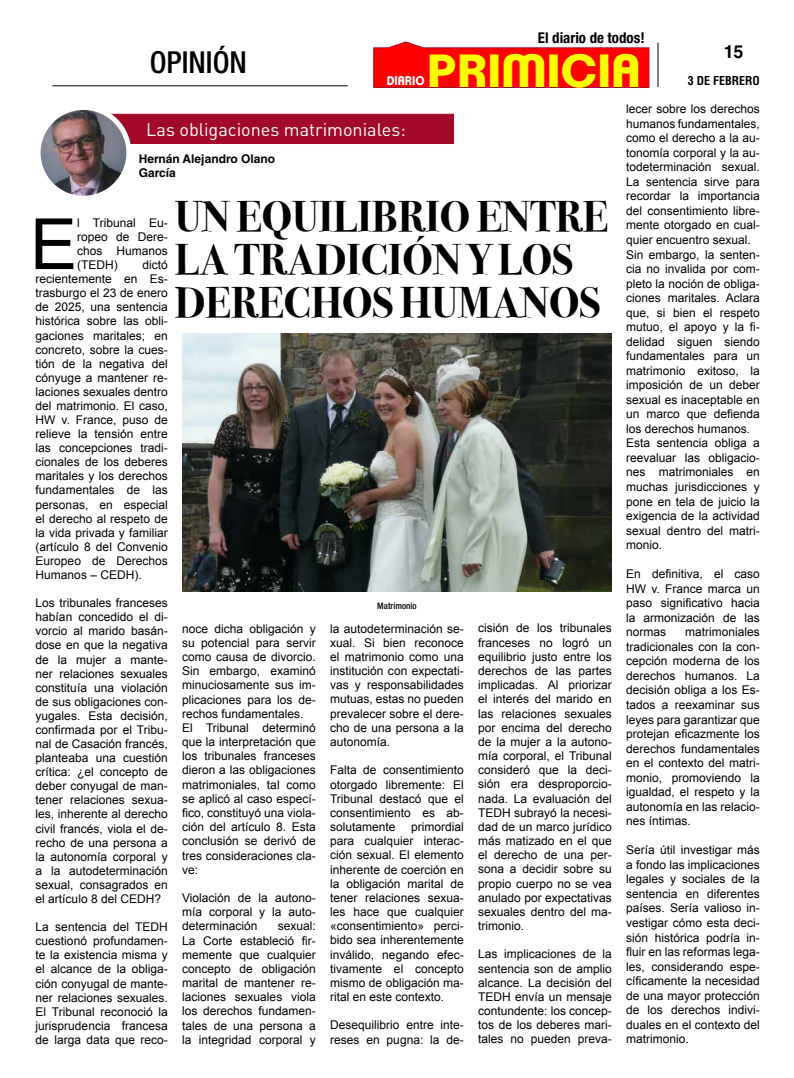
<style>
.page{position:relative;width:794px;height:1078px;background:#fff}
.page>*{position:absolute;margin:0;border:0;box-sizing:border-box;transform-origin:0 0}
.t1{font:70.7px "Arial";color:#000}
.t2{font:700 45.2px "Clemente P Dam";color:#ff0;scale:1.09 1}
.t3{font:700 42.8px/42.8px "Bodoni Svty Two ITCTT";color:#000}
.t4{font:500 condensed 30.3px "Helvetica Neue LT Std";color:#000}
.t5{font:18px "DINOT";color:#fff}
.t6{font:700 18px "Helvetica LT Std";color:#000}
.t7{font:700 condensed 14.9px "Helvetica Neue LT Std";color:#000}
.t8{font:700 12.2px "Clemente P Dam";color:#fff;scale:.96 1}
.t9{font:12px/14.2px "Arial";color:#000;text-align:justify}
.t10{font:700 12px/14.4px "Helvetica LT Std";color:#000}
.t11{font:700 condensed 12px "Helvetica LT Std";color:#000}
.t12{font:500 condensed 9px "Helvetica Neue LT Std";color:#000}
.s1{color:#fff}
</style>
<div class="page">
<hr style="left:657px;top:43px;width:1px;height:44px;background:#000">
<hr style="left:52px;top:85px;width:296px;height:1px;background:#000">
<div style="left:88px;top:114px;width:366px;height:30px;background:#a30a27;border:1px solid #a30a27"></div>
<img style="left:42px;top:111px;width:87px;height:84px">
<div style="left:36px;top:105px;width:95px;height:96px;border:5px solid #fff;border-radius:50%"></div>
<img style="left:182px;top:333px;width:430px;height:258px">
<svg style="left:373px;top:42px;width:276px;height:46px;background:#fa1c1d"></svg>
<h3 class="t4" style="left:150px;top:44px;width:99px">OPINIÓN</h3>
<p class="t7" style="left:538px;top:29px;width:113px">El diario de todos!<span class="s1">!</span></p>
<h2 class="t2" style="left:427px;top:44px;width:198px">PRIMICIA</h2>
<p class="t8" style="left:387px;top:73px;width:41px">DIARIO</p>
<h3 class="t6" style="left:724px;top:41px;width:21px">15</h3>
<p class="t11" style="left:688px;top:73px;width:73px">3 DE FEBRERO</p>
<h3 class="t5" style="left:146px;top:118px;width:261px">Las obligaciones matrimoniales:</h3>
<p class="t10" style="left:139px;top:151px;width:138px">Hernán Alejandro Olano<br>García</p>
<h3 class="t3" style="left:175px;top:192px;width:435px">UN EQUILIBRIO ENTRE<br>LA TRADICIÓN Y LOS<br>DERECHOS HUMANOS</h3>
<h1 class="t1" style="left:30px;top:198px;width:49px">E</h1>
<p class="t9" style="left:77px;top:216px;width:92px">l Tribunal Eu&shy;ropeo de Dere&shy;chos Humanos (TEDH)</p>
<p class="t9" style="left:36px;top:258px;width:134px;text-indent:107px">dictó recientemente en Es&shy;trasburgo el 23 de enero de 2025, una sentencia histórica sobre las obli&shy;gaciones maritales; en concreto, sobre la cues&shy;tión de la negativa del cónyuge a mantener re&shy;laciones sexuales dentro del matrimonio. El caso, HW v. France, puso de relieve la tensión entre las concepciones tradi&shy;cionales de los deberes maritales y los derechos fundamentales de las personas, en especial el derecho al respeto de la vida privada y familiar (artículo 8 del Convenio Europeo de Derechos Humanos – CEDH).</p>
<p class="t9" style="left:36px;top:596px;width:134px">Los tribunales franceses habían concedido el di&shy;vorcio al marido basán&shy;dose en que la negativa de la mujer a mante&shy;ner relaciones sexuales constituía una violación de sus obligaciones con&shy;yugales. Esta decisión, confirmada por el Tribu&shy;nal de Casación francés, planteaba una cuestión crítica: ¿el concepto de deber conyugal de man&shy;tener relaciones sexua&shy;les, inherente al derecho civil francés, viola el de&shy;recho de una persona a la autonomía corporal y a la autodeterminación sexual, consagrados en el artículo 8 del CEDH?</p>
<p class="t9" style="left:36px;top:919px;width:134px">La sentencia del TEDH cuestionó profundamen&shy;te la existencia misma y el alcance de la obliga&shy;ción conyugal de mante&shy;ner relaciones sexuales.<br>El Tribunal reconoció la jurisprudencia francesa de larga data que reco-</p>
<p class="t12" style="left:377px;top:600px;width:41px">Matrimonio</p>
<p class="t9" style="left:478px;top:621px;width:135px">cisión de los tribunales franceses no logró un equilibrio justo entre los derechos de las partes implicadas. Al priorizar el interés del marido en las relaciones sexuales por encima del derecho de la mujer a la autono&shy;mía corporal, el Tribunal consideró que la deci&shy;sión era desproporcio&shy;nada. La evaluación del TEDH subrayó la necesi&shy;dad de un marco jurídico más matizado en el que el derecho de una per&shy;sona a decidir sobre su propio cuerpo no se vea anulado por expectativas sexuales dentro del ma&shy;trimonio.</p>
<p class="t9" style="left:478px;top:947px;width:135px">Las implicaciones de la sentencia son de amplio alcance. La decisión del TEDH envía un mensaje contundente: los concep&shy;tos de los deberes mari&shy;tales no pueden preva-</p>
<p class="t9" style="left:330px;top:621px;width:135px">la autodeterminación se&shy;xual. Si bien reconoce el matrimonio como una institución con expectati&shy;vas y responsabilidades mutuas, estas no pueden prevalecer sobre el dere&shy;cho de una persona a la autonomía.</p>
<p class="t9" style="left:330px;top:763px;width:135px">Falta de consentimiento otorgado libremente: El Tribunal destacó que el consentimiento es ab&shy;solutamente</p>
<p class="t9" style="left:182px;top:621px;width:135px;text-align:left">noce dicha obligación y su potencial para servir como causa de divorcio.<br>Sin embargo, examinó minuciosamente sus im&shy;plicaciones para los de&shy;rechos fundamentales.<br>El Tribunal determinó que la interpretación que los tribunales franceses dieron a las obligaciones matrimoniales, tal como se aplicó al caso especí&shy;fico, constituyó una viola&shy;ción del artículo 8. Esta conclusión se derivó de tres consideraciones cla&shy;ve:</p>
<p class="t9" style="left:182px;top:890px;width:135px">Violación de la autono&shy;mía corporal y la auto&shy;determinación</p>
<p class="t9" style="left:330px;top:819px;width:135px;text-indent:81px">primordial para cualquier interac&shy;ción sexual. El elemento inherente de coerción en la obligación marital de tener relaciones sexua&shy;les hace que cualquier «consentimiento» perci&shy;bido sea inherentemente inválido, negando efec&shy;tivamente el concepto mismo de obligación ma&shy;rital en este contexto.</p>
<p class="t9" style="left:330px;top:1017px;width:135px">Desequilibrio entre inte&shy;reses en pugna: la de-</p>
<p class="t9" style="left:182px;top:918px;width:135px;text-indent:96px">sexual:<br>La Corte estableció fir&shy;memente que cualquier concepto de obligación marital de mantener re&shy;laciones sexuales viola los derechos fundamen&shy;tales de una persona a la integridad corporal y</p>
<p class="t9" style="left:626px;top:102px;width:135px;line-height:14.5px;text-align:left">lecer sobre los derechos humanos fundamentales, como el derecho a la au&shy;tonomía corporal y la au&shy;todeterminación sexual.<br>La sentencia sirve para recordar la importancia del consentimiento libre&shy;mente otorgado en cual&shy;quier encuentro sexual.<br>Sin embargo, la senten&shy;cia no invalida por com&shy;pleto la noción de obliga&shy;ciones maritales. Aclara que, si bien el respeto mutuo, el apoyo y la fi&shy;delidad siguen siendo fundamentales para un matrimonio exitoso, la imposición de un deber sexual es inaceptable en un marco que defienda los derechos humanos.<br>Esta sentencia obliga a reevaluar las obligacio&shy;nes matrimoniales en muchas jurisdicciones y pone en tela de juicio la exigencia de la actividad sexual dentro del matri&shy;monio.</p>
<p class="t9" style="left:626px;top:566px;width:135px;line-height:14.5px">En definitiva, el caso HW v. France marca un paso significativo hacia la armonización de las normas</p>
<p class="t9" style="left:626px;top:625px;width:135px;line-height:14.5px;text-indent:59px">matrimoniales tradicionales con la con&shy;cepción moderna de los derechos humanos. La decisión obliga a los Es&shy;tados a reexaminar sus leyes para garantizar que protejan eficazmente los derechos fundamentales en el contexto del matri&shy;monio, promoviendo la igualdad, el respeto y la autonomía en las relacio&shy;nes íntimas.</p>
<p class="t9" style="left:626px;top:842px;width:135px;line-height:14.5px">Sería útil investigar más a fondo las implicaciones legales y sociales de la sentencia en diferentes países. Sería valioso in&shy;vestigar cómo esta deci&shy;sión histórica podría in&shy;fluir en las reformas lega&shy;les, considerando espe&shy;cíficamente la necesidad de una mayor protección de los derechos indivi&shy;duales en el contexto del matrimonio.</p>
</div>
